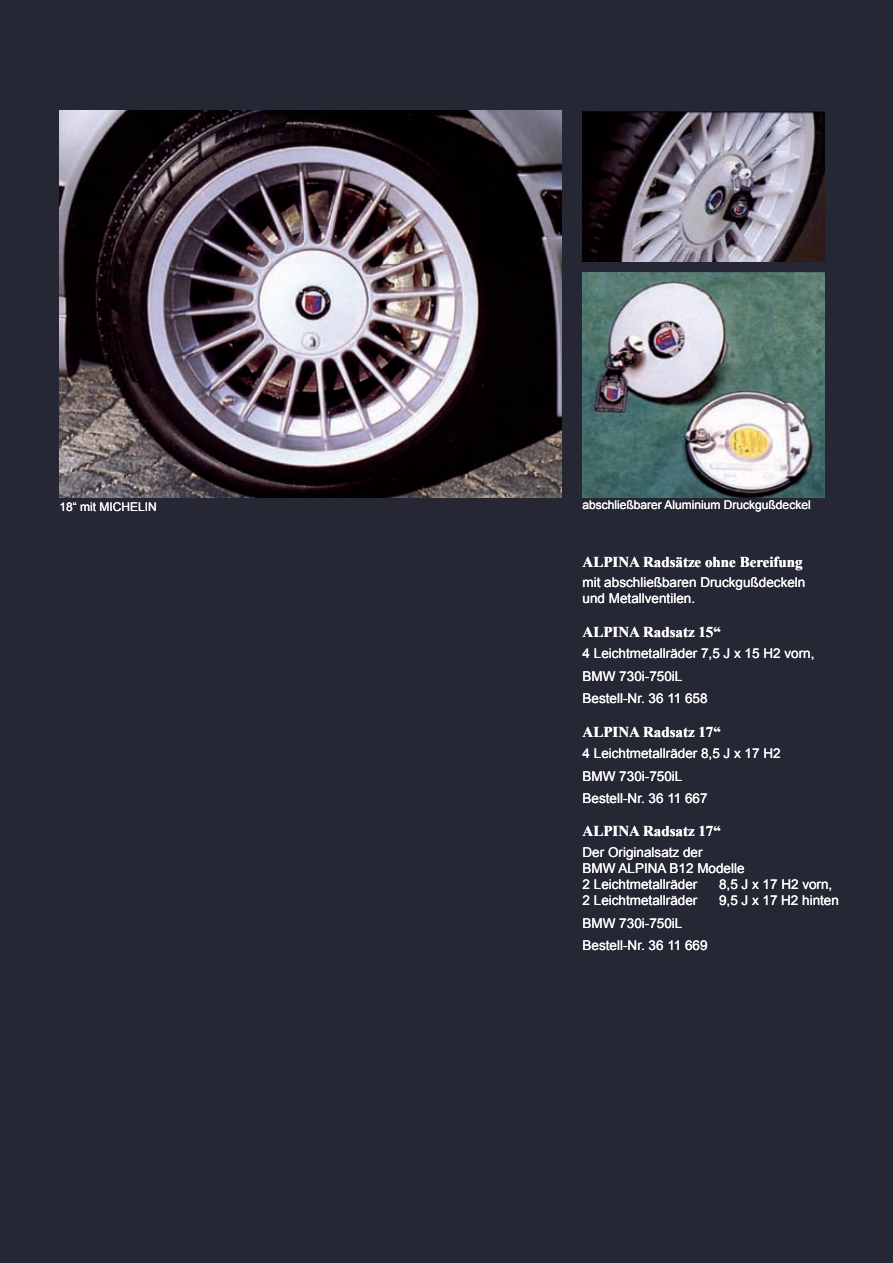
<style>
.page{position:relative;width:893px;height:1263px;background:#262734}
.page>*{position:absolute;margin:0;border:0;box-sizing:border-box;transform-origin:0 0}
.t1{font:700 15px "Times New Roman";color:#fff}
.t2{font:13.5px/22.5px "Arial";color:#fff}
.t3{font:12px "Arial";color:#fff}
</style>
<div class="page">
<img style="left:60px;top:111px;width:501px;height:386px">
<img style="left:583px;top:112px;width:242px;height:149px">
<img style="left:583px;top:272px;width:242px;height:225px">
<p class="t3" style="left:60px;top:498px;width:99px">18“ mit MICHELIN</p>
<p class="t3" style="left:583px;top:497px;width:230px">abschließbarer Aluminium Druckgußdeckel</p>
<p class="t1" style="left:583px;top:552px;width:222px">ALPINA Radsätze ohne Bereifung</p>
<p class="t2" style="left:583px;top:574px;width:224px;line-height:16.2px">mit abschließbaren Druckgußdeckeln und Metallventilen.</p>
<p class="t1" style="left:583px;top:622px;width:140px">ALPINA Radsatz 15“</p>
<p class="t2" style="left:583px;top:642px;width:233px">4 Leichtmetallräder 7,5 J x 15 H2 vorn,<br>BMW 730i-750iL<br>Bestell-Nr. 36 11 658</p>
<p class="t1" style="left:583px;top:722px;width:140px">ALPINA Radsatz 17“</p>
<p class="t2" style="left:583px;top:742px;width:200px">4 Leichtmetallräder 8,5 J x 17 H2<br>BMW 730i-750iL<br>Bestell-Nr. 36 11 667</p>
<p class="t1" style="left:583px;top:820px;width:140px">ALPINA Radsatz 17“</p>
<p class="t2" style="left:583px;top:844px;width:164px;line-height:16.2px">Der Originalsatz der<br>BMW ALPINA B12 Modelle<br>2 Leichtmetallräder</p>
<p class="t2" style="left:719px;top:873px;width:115px">8,5 J x 17 H2 vorn,</p>
<p class="t2" style="left:583px;top:889px;width:116px">2 Leichtmetallräder</p>
<p class="t2" style="left:719px;top:889px;width:121px">9,5 J x 17 H2 hinten</p>
<p class="t2" style="left:583px;top:912px;width:127px">BMW 730i-750iL<br>Bestell-Nr. 36 11 669</p>
</div>
